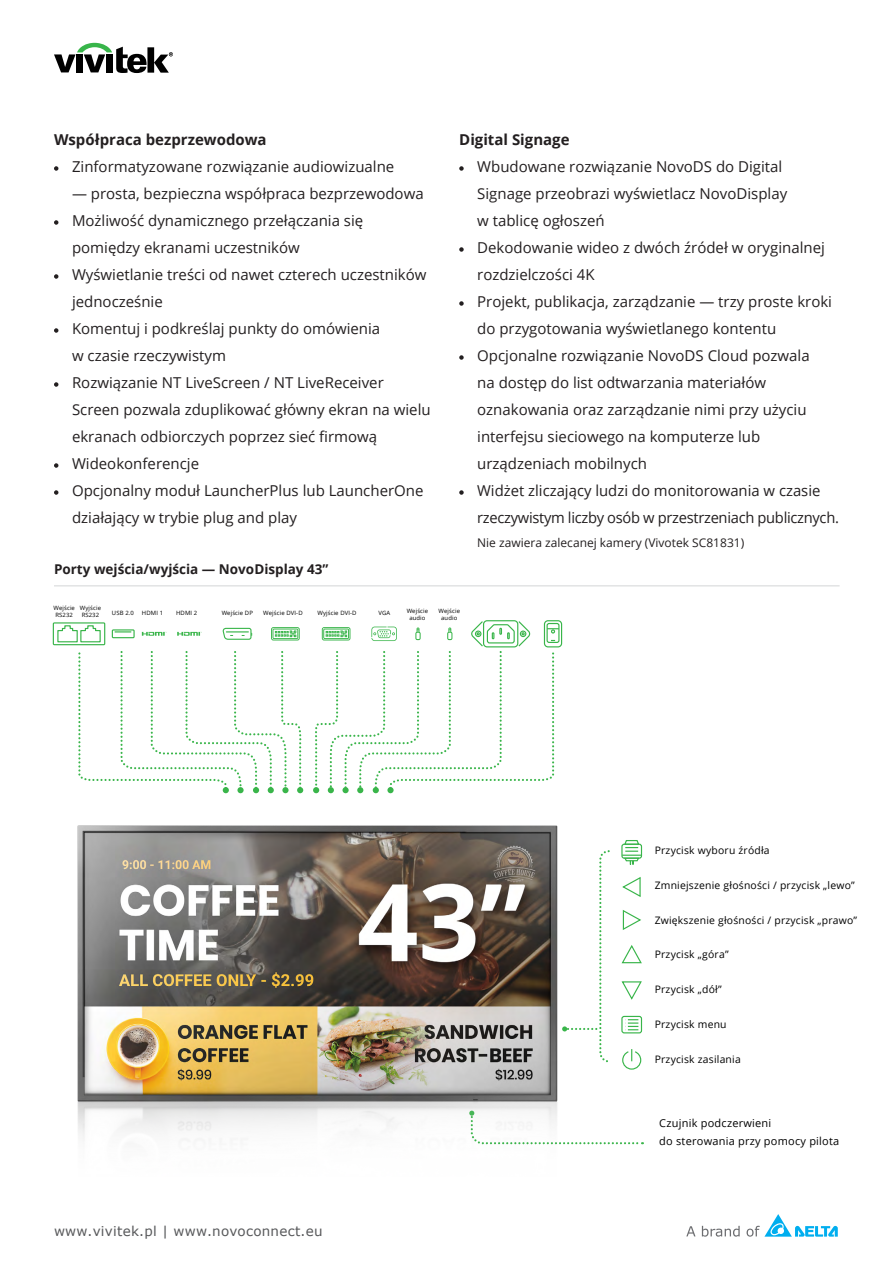
<style>
.page{position:relative;width:893px;height:1263px;background:#fff}
.page>*{position:absolute;margin:0;border:0;box-sizing:border-box;transform-origin:0 0}
.t1{font:15px/27px "Open Sans";color:#231f20}
.t2{font:700 15px "Open Sans";color:#231f20}
.t3{font:700 13.5px "Open Sans";color:#231f20}
.t4{font:13.5px "Verdana";letter-spacing:.02em;color:#58595b}
.t5{font:12px "Open Sans";color:#231f20}
.t6{font:10.95px/17.1px "Open Sans";letter-spacing:.02em;color:#000}
.t7{font:10.35px "Open Sans";letter-spacing:.02em;color:#000}
.t8{font:5.85px/7.1px "Open Sans";letter-spacing:.02em;color:#000;text-align:center}
</style>
<div class="page">
<svg style="left:78px;top:651px;width:224px;height:134px"></svg>
<div style="left:53px;top:622px;width:52px;height:23px;border:1px solid #39b54a"></div>
<svg style="left:57px;top:625px;width:44px;height:18px"></svg>
<div style="left:112px;top:629px;width:23px;height:9px;border:1px solid #39b54a"></div>
<svg style="left:115px;top:631px;width:16px;height:1px"></svg>
<svg style="left:222px;top:627px;width:30px;height:13px"></svg>
<svg style="left:142px;top:632px;width:25px;height:4px"></svg>
<svg style="left:177px;top:632px;width:25px;height:4px"></svg>
<div style="left:544px;top:620px;width:18px;height:27px;border:1px solid #39b54a;border-radius:4px"></div>
<svg style="left:315px;top:620px;width:244px;height:165px"></svg>
<svg style="left:271px;top:627px;width:29px;height:13px"></svg>
<div style="left:621px;top:844px;width:21px;height:15px;border:1px solid #39b54a;border-radius:2px"></div>
<svg style="left:622px;top:840px;width:19px;height:24px"></svg>
<svg style="left:622px;top:910px;width:19px;height:20px"></svg>
<svg style="left:622px;top:877px;width:19px;height:20px"></svg>
<svg style="left:621px;top:945px;width:21px;height:19px"></svg>
<svg style="left:621px;top:981px;width:21px;height:19px"></svg>
<div style="left:621px;top:1016px;width:21px;height:17px;border:1px solid #39b54a;border-radius:2px"></div>
<svg style="left:625px;top:1019px;width:13px;height:11px"></svg>
<svg style="left:622px;top:1049px;width:20px;height:21px"></svg>
<svg style="left:605px;top:1142px;width:38px;height:3px"></svg>
<svg style="left:54px;top:43px;width:119px;height:30px"></svg>
<svg style="left:686px;top:1226px;width:9px;height:10px"></svg>
<svg style="left:702px;top:1226px;width:38px;height:10px"></svg>
<svg style="left:747px;top:1214px;width:91px;height:22px"></svg>
<hr style="left:54px;top:585px;width:786px;height:1px;background:#e2e3e4">
<svg style="left:459px;top:166px;width:5px;height:5px"></svg>
<svg style="left:459px;top:247px;width:5px;height:5px"></svg>
<svg style="left:459px;top:301px;width:5px;height:5px"></svg>
<svg style="left:459px;top:355px;width:5px;height:5px"></svg>
<svg style="left:459px;top:490px;width:5px;height:5px"></svg>
<svg style="left:54px;top:166px;width:4px;height:5px"></svg>
<svg style="left:54px;top:220px;width:4px;height:5px"></svg>
<svg style="left:54px;top:274px;width:4px;height:5px"></svg>
<svg style="left:54px;top:328px;width:4px;height:5px"></svg>
<svg style="left:54px;top:382px;width:4px;height:5px"></svg>
<svg style="left:54px;top:463px;width:4px;height:5px"></svg>
<svg style="left:54px;top:490px;width:4px;height:5px"></svg>
<img style="left:77px;top:785px;width:528px;height:360px">
<p class="t2" style="left:54px;top:129px;width:214px">Współpraca bezprzewodowa</p>
<p class="t1" style="left:72px;top:153px;width:324px">Zinformatyzowane rozwiązanie audiowizualne</p>
<p class="t1" style="left:72px;top:180px;width:360px">— prosta, bezpieczna współpraca bezprzewodowa Możliwość dynamicznego przełączania się pomiędzy ekranami uczestników<br>Wyświetlanie treści od nawet czterech uczestników jednocześnie<br>Komentuj i podkreślaj punkty do omówienia<br>w czasie rzeczywistym<br>Rozwiązanie NT LiveScreen / NT LiveReceiver Screen pozwala zduplikować główny ekran na wielu ekranach odbiorczych poprzez sieć firmową Wideokonferencje<br>Opcjonalny moduł LauncherPlus lub LauncherOne działający w trybie plug and play</p>
<p class="t3" style="left:54px;top:559px;width:276px">Porty wejścia/wyjścia — NovoDisplay 43’’</p>
<p class="t2" style="left:459px;top:129px;width:112px">Digital Signage</p>
<p class="t1" style="left:477px;top:153px;width:363px">Wbudowane rozwiązanie NovoDS do Digital Signage przeobrazi wyświetlacz NovoDisplay<br>w tablicę ogłoszeń<br>Dekodowanie wideo z dwóch źródeł w oryginalnej rozdzielczości 4K<br>Projekt, publikacja, zarządzanie — trzy proste kroki do przygotowania wyświetlanego kontentu Opcjonalne rozwiązanie NovoDS Cloud pozwala<br>na dostęp do list odtwarzania materiałów oznakowania oraz zarządzanie nimi przy użyciu interfejsu sieciowego na komputerze lub urządzeniach mobilnych<br>Widżet zliczający ludzi do monitorowania w czasie rzeczywistym liczby osób w przestrzeniach publicznych.</p>
<p class="t5" style="left:477px;top:535px;width:269px">Nie zawiera zalecanej kamery (Vivotek SC81831)</p>
<p class="t8" style="left:53px;top:604px;width:23px">Wejście<br>RS232</p>
<p class="t8" style="left:80px;top:604px;width:23px">Wyjście<br>RS232</p>
<p class="t8" style="left:112px;top:610px;width:23px">USB 2.0</p>
<p class="t8" style="left:142px;top:610px;width:23px">HDMI 1</p>
<p class="t8" style="left:176px;top:610px;width:23px">HDMI 2</p>
<p class="t8" style="left:222px;top:610px;width:33px">Wejście DP</p>
<p class="t8" style="left:263px;top:610px;width:41px">Wejście DVI-D</p>
<p class="t8" style="left:317px;top:610px;width:41px">Wyjście DVI-D</p>
<p class="t8" style="left:378px;top:610px;width:13px">VGA</p>
<p class="t8" style="left:407px;top:607px;width:23px">Wejście audio</p>
<p class="t8" style="left:438px;top:607px;width:23px">Wejście audio</p>
<p class="t4" style="left:54px;top:1222px;width:270px">www.vivitek.pl | www.novoconnect.eu</p>
<p class="t7" style="left:655px;top:843px;width:116px">Przycisk wyboru źródła</p>
<p class="t7" style="left:655px;top:878px;width:202px">Zmniejszenie głośności / przycisk „lewo”</p>
<p class="t7" style="left:655px;top:913px;width:204px">Zwiększenie głośności / przycisk „prawo”</p>
<p class="t7" style="left:655px;top:947px;width:75px">Przycisk „góra”</p>
<p class="t7" style="left:655px;top:982px;width:69px">Przycisk „dół”</p>
<p class="t7" style="left:655px;top:1017px;width:73px">Przycisk menu</p>
<p class="t7" style="left:655px;top:1052px;width:88px">Przycisk zasilania</p>
<p class="t6" style="left:659px;top:1114px;width:182px">Czujnik podczerwieni<br>do sterowania przy pomocy pilota</p>
</div>
